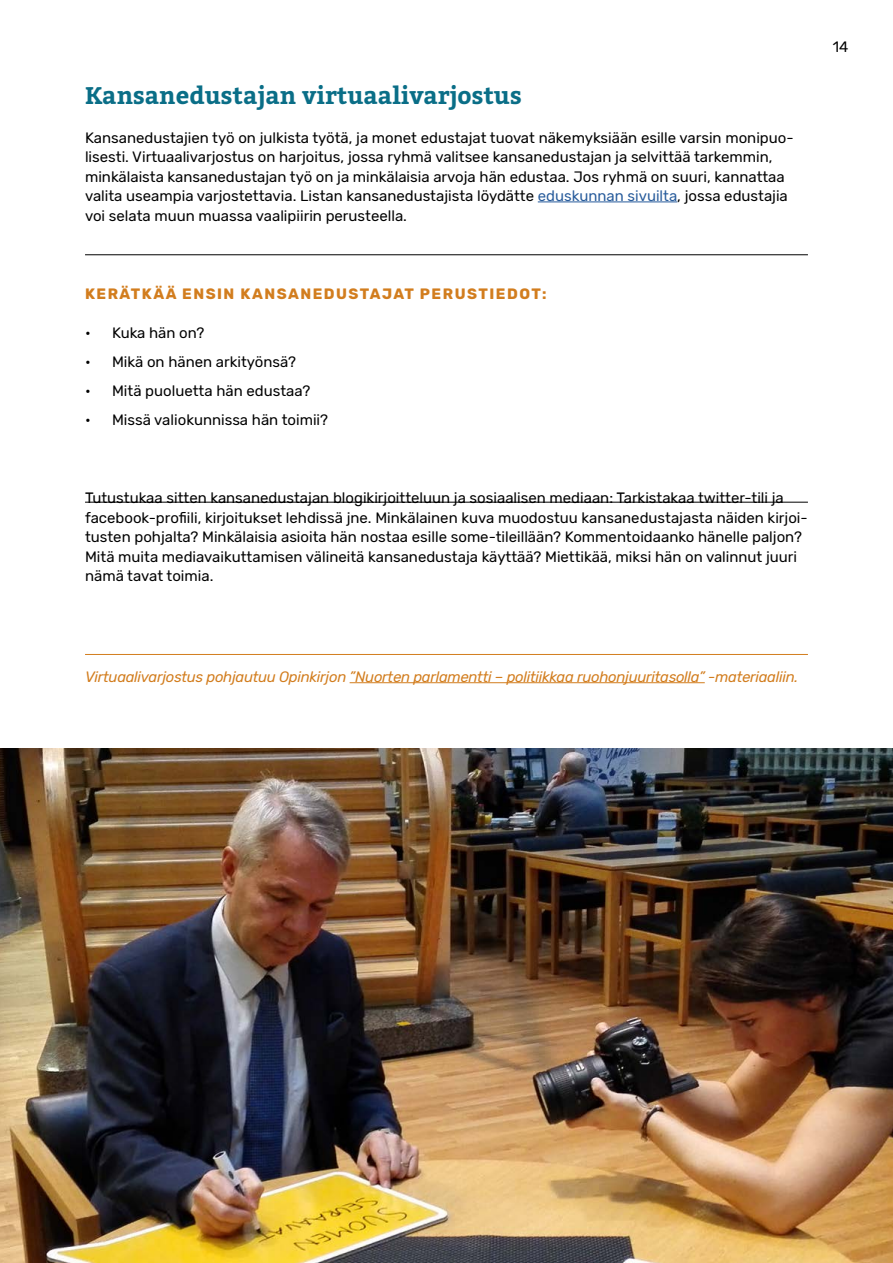
<style>
.page{position:relative;width:893px;height:1263px;background:#fff}
.page>*{position:absolute;margin:0;border:0;box-sizing:border-box;transform-origin:0 0}
.t1{font:700 24px "Bitter";color:#0a6e87}
.t2{font:15px/19.5px "Rubik";color:#000}
.t3{font:italic 15px "Rubik";letter-spacing:-.02em;color:#d27d1e}
.t4{font:700 15px "Rubik";letter-spacing:.1em;color:#d27d1e}
.s1{color:#275b9b}
</style>
<div class="page">
<hr style="left:538px;top:202px;width:139px;height:1px;background:#275b9b">
<hr style="left:350px;top:682px;width:355px;height:1px;background:#d27d1e">
<hr style="left:85px;top:654px;width:723px;height:1px;background:#d27d1e">
<hr style="left:85px;top:254px;width:723px;height:1px;background:#000">
<hr style="left:85px;top:502px;width:723px;height:1px;background:#000">
<img style="left:0;top:748px;width:893px;height:515px">
<h1 class="t1" style="left:85px;top:77px;width:438px">Kansanedustajan virtuaalivarjostus</h1>
<p class="t2" style="left:85px;top:128px;width:710px">Kansanedustajien työ on julkista työtä, ja monet edustajat tuovat näkemyksiään esille varsin monipuo&shy;lisesti. Virtuaalivarjostus on harjoitus, jossa ryhmä valitsee kansanedustajan ja selvittää tarkemmin, minkälaista kansanedustajan työ on ja minkälaisia arvoja hän edustaa. Jos ryhmä on suuri, kannattaa valita useampia varjostettavia. Listan kansanedustajista löydätte <span class="s1">eduskunnan sivuilta</span>, jossa edustajia voi selata muun muassa vaalipiirin perusteella.</p>
<p class="t4" style="left:85px;top:285px;width:463px">KERÄTKÄÄ ENSIN KANSANEDUSTAJAT PERUSTIEDOT:</p>
<p class="t2" style="left:85px;top:323px;width:121px">• Kuka hän on?</p>
<p class="t2" style="left:85px;top:352px;width:213px">• Mikä on hänen arkityönsä?</p>
<p class="t2" style="left:85px;top:382px;width:227px">• Mitä puoluetta hän edustaa?</p>
<p class="t2" style="left:85px;top:411px;width:245px">• Missä valiokunnissa hän toimii?</p>
<p class="t2" style="left:833px;top:38px;width:17px">14</p>
<p class="t2" style="left:85px;top:489px;width:724px">Tutustukaa sitten kansanedustajan blogikirjoitteluun ja sosiaalisen mediaan: Tarkistakaa twitter-tili ja facebook-profiili, kirjoitukset lehdissä jne. Minkälainen kuva muodostuu kansanedustajasta näiden kirjoi&shy;tusten pohjalta? Minkälaisia asioita hän nostaa esille some-tileillään? Kommentoidaanko hänelle paljon?<br>Mitä muita mediavaikuttamisen välineitä kansanedustaja käyttää? Miettikää, miksi hän on valinnut juuri nämä tavat toimia.</p>
<p class="t3" style="left:85px;top:668px;width:715px">Virtuaalivarjostus pohjautuu Opinkirjon ”Nuorten parlamentti – politiikkaa ruohonjuuritasolla” -materiaaliin.</p>
</div>
